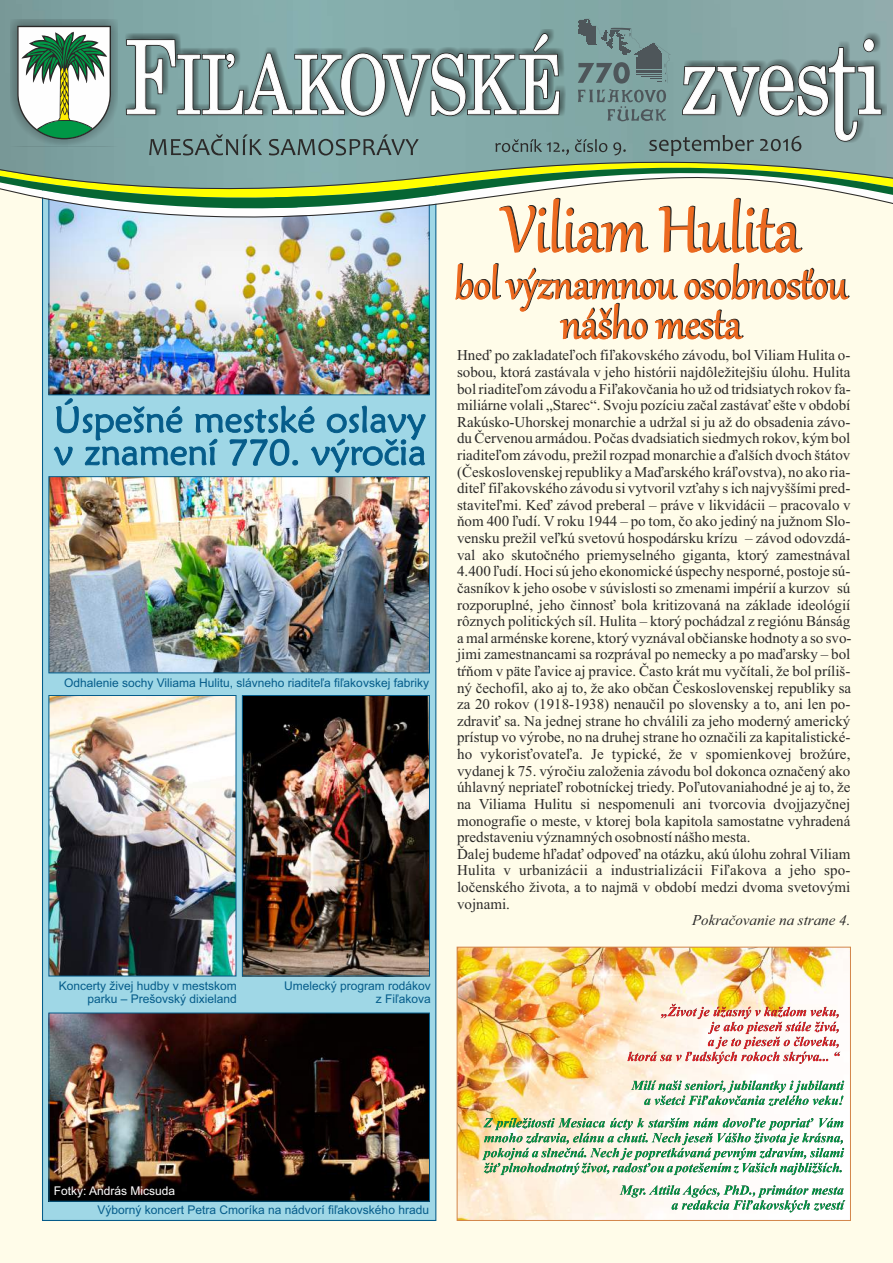
<style>
.page{position:relative;width:893px;height:1263px;background:#fffce9}
.page>*{position:absolute;margin:0;border:0;box-sizing:border-box;transform-origin:0 0}
.t1{font:15px/16.6px "Times New Roman";color:#2b2a29}
.t2{font:italic 15px "Times New Roman";color:#2b2a29}
.t3{font:12px/13.4px "Arial";color:#055c8a;text-align:right}
.t4{font:12px "Arial";color:#fefefe}
</style>
<div class="page">
<div style="left:42px;top:161px;width:394px;height:1060px;background:#9fd7e6;border:1px solid #055c8a"></div>
<img style="left:51px;top:339px;width:377px;height:54px">
<img style="left:459px;top:949px;width:390px;height:270px">
<svg style="left:627px;top:1004px;width:213px;height:60px"></svg>
<svg style="left:482px;top:1080px;width:363px;height:132px"></svg>
<img style="left:0;top:18px;width:893px;height:321px">
<svg style="left:54px;top:398px;width:372px;height:75px"></svg>
<img style="left:244px;top:697px;width:184px;height:277px">
<img style="left:51px;top:1015px;width:377px;height:185px">
<img style="left:51px;top:697px;width:183px;height:277px">
<img style="left:51px;top:478px;width:377px;height:193px">
<div style="left:49px;top:476px;width:381px;height:197px;border:1px solid #055c8a"></div>
<div style="left:457px;top:947px;width:394px;height:274px;border:1px solid #d28549"></div>
<div style="left:49px;top:1013px;width:381px;height:189px;border:1px solid #055c8a"></div>
<div style="left:49px;top:695px;width:187px;height:281px;border:1px solid #055c8a"></div>
<div style="left:242px;top:695px;width:188px;height:281px;border:1px solid #055c8a"></div>
<p class="t3" style="left:64px;top:677px;width:366px">Odhalenie sochy Viliama Hulitu, slávneho riaditeľa fiľakovskej fabriky</p>
<p class="t3" style="left:59px;top:980px;width:180px">Koncerty živej hudby v mestskom parku – Prešovský dixieland</p>
<p class="t3" style="left:284px;top:980px;width:148px">Umelecký program rodákov z Fiľakova</p>
<p class="t1" style="left:457px;top:348px;width:396px">Hneď po zakladateľoch fiľakovského závodu, bol Viliam Hulita o&shy;sobou, ktorá zastávala v jeho histórii najdôležitejšiu úlohu. Hulita bol riaditeľom závodu a Fiľakovčania ho už od tridsiatych rokov fa&shy;miliárne volali „Starec“. Svoju pozíciu začal zastávať ešte v období Rakúsko-Uhorskej monarchie a udržal si ju až do obsadenia závo&shy;du Červenou armádou. Počas dvadsiatich siedmych rokov, kým bol riaditeľom závodu, prežil rozpad monarchie a ďalších dvoch štátov (Československej republiky a Maďarského kráľovstva), no ako ria&shy;diteľ fiľakovského závodu si vytvoril vzťahy s ich najvyššími pred&shy;staviteľmi. Keď závod preberal – práve v likvidácii – pracovalo v ňom 400 ľudí. V roku 1944 – po tom, čo ako jediný na južnom Slo&shy;vensku prežil veľkú svetovú hospodársku krízu – závod odovzdá&shy;val ako skutočného priemyselného giganta, ktorý zamestnával 4.400 ľudí. Hoci sú jeho ekonomické úspechy nesporné, postoje sú&shy;časníkov k jeho osobe v súvislosti so zmenami impérií a kurzov sú rozporuplné, jeho činnosť bola kritizovaná na základe ideológií rôznych politických síl. Hulita – ktorý pochádzal z regiónu Bánság a mal arménske korene, ktorý vyznával občianske hodnoty a so svo&shy;jimi zamestnancami sa rozprával po nemecky a po maďarsky – bol tŕňom v päte ľavice aj pravice. Často krát mu vyčítali, že bol príliš&shy;ný čechofil, ako aj to, že ako občan Československej republiky sa za 20 rokov (1918-1938) nenaučil po slovensky a to, ani len po&shy;zdraviť sa. Na jednej strane ho chválili za jeho moderný americký prístup vo výrobe, no na druhej strane ho označili za kapitalistické&shy;ho vykorisťovateľa. Je typické, že v spomienkovej brožúre, vydanej k 75. výročiu založenia závodu bol dokonca označený ako úhlavný nepriateľ robotníckej triedy. Poľutovaniahodné je aj to, že na Viliama Hulitu si nespomenuli ani tvorcovia dvojjazyčnej monografie o meste, v ktorej bola kapitola samostatne vyhradená predstaveniu významných osobností nášho mesta.<br>Ďalej budeme hľadať odpoveď na otázku, akú úlohu zohral Viliam Hulita v urbanizácii a industrializácii Fiľakova a jeho spo&shy;ločenského života, a to najmä v období medzi dvoma svetovými vojnami.</p>
<p class="t2" style="left:692px;top:915px;width:160px">Pokračovanie na strane 4.</p>
<p class="t4" style="left:54px;top:1186px;width:123px">Fotky: András Micsuda</p>
<p class="t3" style="left:97px;top:1204px;width:333px">Výborný koncert Petra Cmoríka na nádvorí fiľakovského hradu</p>
</div>
